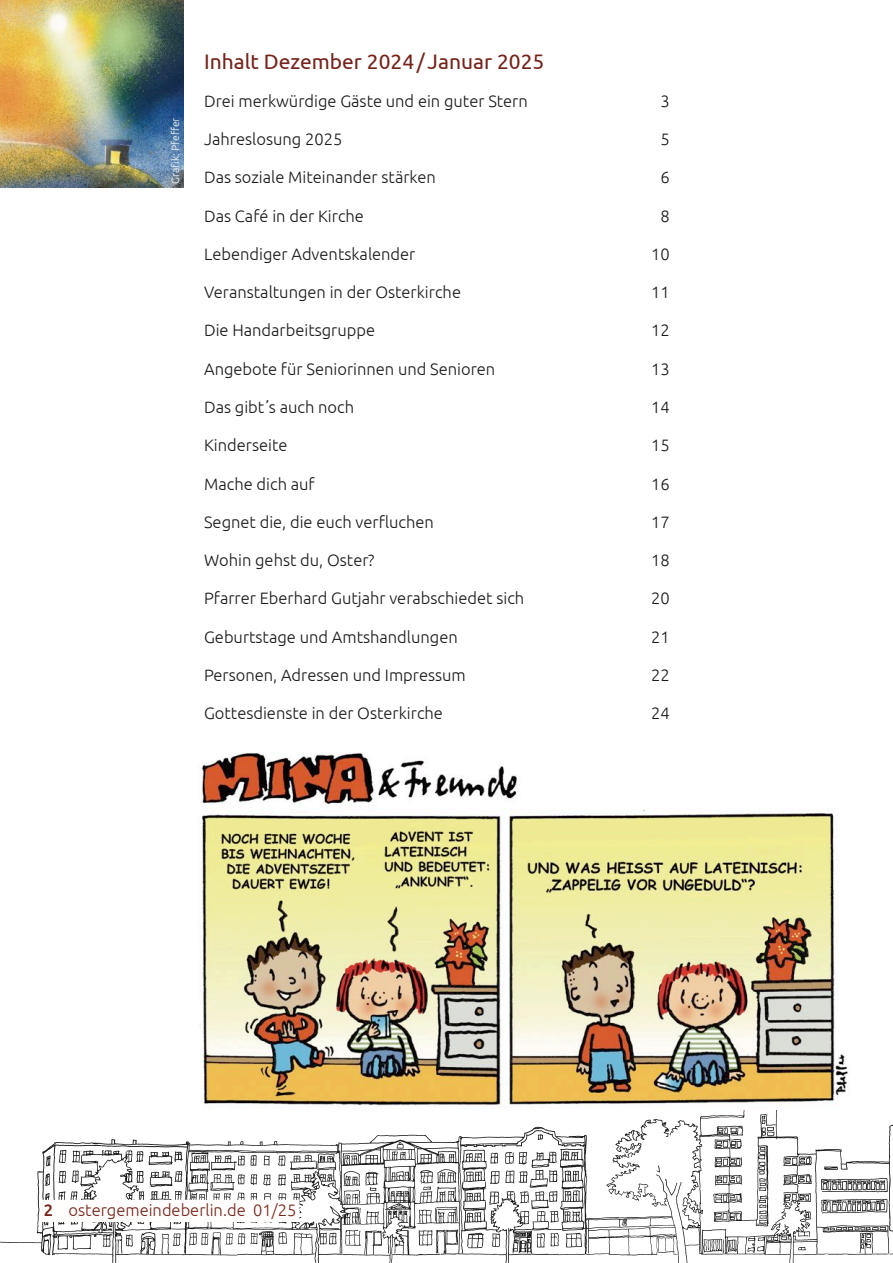
<style>
.page{position:relative;width:893px;height:1263px;background:#fff}
.page>*{position:absolute;margin:0;border:0;box-sizing:border-box;transform-origin:0 0}
.t1{font:21px "Ubuntu";color:#752219}
.t2{font:300 16.5px "Ubuntu";color:#1a1818}
.t3{font:300 16.5px "Ubuntu";color:#752219}
.t4{font:300 10.5px "Ubuntu";color:#fffefd}
.s1{font-weight:500}
</style>
<div class="page">
<img style="left:0;top:1110px;width:893px;height:153px">
<img style="left:0;top:0;width:184px;height:187px">
<img style="left:201px;top:753px;width:647px;height:356px">
<svg style="left:41px;top:1199px;width:259px;height:24px"></svg>
<p class="t4" style="left:170px;top:184px;width:68px;rotate:-90deg">Grafik: Pfeffer</p>
<p class="t1" style="left:204px;top:49px;width:342px">Inhalt Dezember 2024/Januar 2025</p>
<p class="t2" style="left:204px;top:91px;width:325px">Drei merkwürdige Gäste und ein guter Stern</p>
<p class="t2" style="left:660px;top:91px;width:11px">3</p>
<p class="t2" style="left:204px;top:130px;width:140px">Jahreslosung 2025</p>
<p class="t2" style="left:660px;top:130px;width:11px">5</p>
<p class="t2" style="left:204px;top:168px;width:233px">Das soziale Miteinander stärken</p>
<p class="t2" style="left:660px;top:168px;width:11px">6</p>
<p class="t2" style="left:204px;top:206px;width:161px">Das Café in der Kirche</p>
<p class="t2" style="left:660px;top:206px;width:11px">8</p>
<p class="t2" style="left:204px;top:244px;width:213px">Lebendiger Adventskalender</p>
<p class="t2" style="left:651px;top:244px;width:20px">10</p>
<p class="t2" style="left:204px;top:283px;width:258px">Veranstaltungen in der Osterkirche</p>
<p class="t2" style="left:651px;top:283px;width:20px">11</p>
<p class="t2" style="left:204px;top:321px;width:173px">Die Handarbeitsgruppe</p>
<p class="t2" style="left:651px;top:321px;width:20px">12</p>
<p class="t2" style="left:204px;top:359px;width:293px">Angebote für Seniorinnen und Senioren</p>
<p class="t2" style="left:651px;top:359px;width:20px">13</p>
<p class="t2" style="left:204px;top:398px;width:152px">Das gibt᾽s auch noch</p>
<p class="t2" style="left:651px;top:398px;width:20px">14</p>
<p class="t2" style="left:204px;top:436px;width:85px">Kinderseite</p>
<p class="t2" style="left:651px;top:436px;width:20px">15</p>
<p class="t2" style="left:204px;top:474px;width:112px">Mache dich auf</p>
<p class="t2" style="left:651px;top:474px;width:20px">16</p>
<p class="t2" style="left:204px;top:512px;width:231px">Segnet die, die euch verfluchen</p>
<p class="t2" style="left:651px;top:512px;width:20px">17</p>
<p class="t2" style="left:204px;top:551px;width:172px">Wohin gehst du, Oster?</p>
<p class="t2" style="left:651px;top:551px;width:20px">18</p>
<p class="t2" style="left:204px;top:589px;width:322px">Pfarrer Eberhard Gutjahr verabschiedet sich</p>
<p class="t2" style="left:651px;top:589px;width:20px">20</p>
<p class="t2" style="left:204px;top:627px;width:255px">Geburtstage und Amtshandlungen</p>
<p class="t2" style="left:651px;top:627px;width:20px">21</p>
<p class="t2" style="left:204px;top:665px;width:263px">Personen, Adressen und Impressum</p>
<p class="t2" style="left:651px;top:665px;width:20px">22</p>
<p class="t2" style="left:204px;top:704px;width:240px">Gottesdienste in der Osterkirche</p>
<p class="t2" style="left:651px;top:704px;width:20px">24</p>
<p class="t3" style="left:44px;top:1201px;width:254px"><span class="s1">2</span> ostergemeindeberlin.de 01/25</p>
</div>
